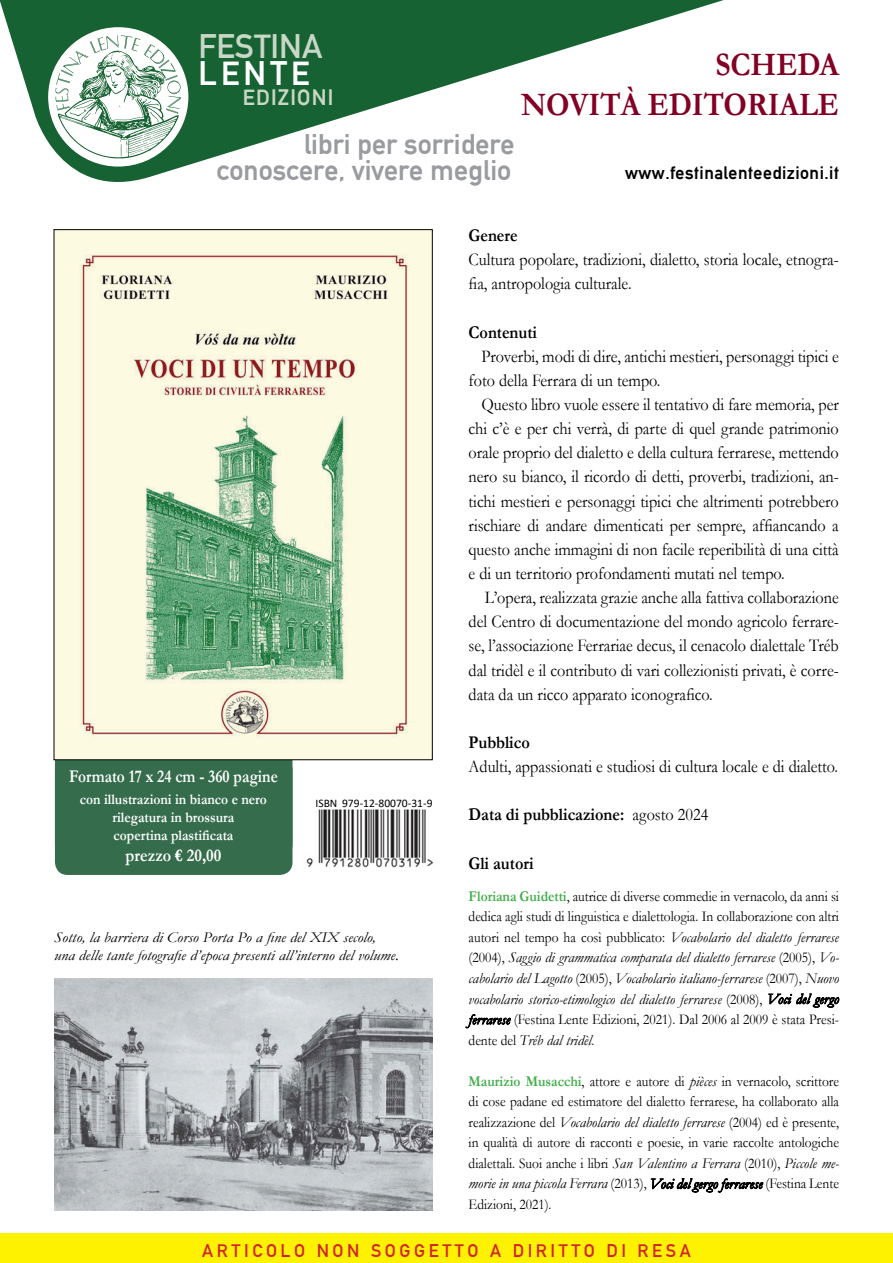
<style>
.page{position:relative;width:893px;height:1263px;background:#fff}
.page>*{position:absolute;margin:0;border:0;box-sizing:border-box;transform-origin:0 0}
.t1{font:33.3px "Alte DIN1451 Mittelschrift";color:#c8d7c7}
.t2{font:33.3px "Alte DIN1451 Mittelschriftgepraegt";letter-spacing:.12em;color:#fff}
.t3{font:700 33px "Garamond";color:#820024;scale:.9 1}
.t4{font:28.35px/26px "Alte DIN1451 Mittelschriftgepraegt";color:#999b9e;text-align:right}
.t5{font:21.9px "Alte DIN1451 Mittelschriftgepraegt";letter-spacing:.055em;color:#c7d7c5}
.t6{font:18px/24.2px "Garamond";color:#000;scale:.9 1}
.t7{font:700 18px "Garamond";color:#000;scale:.9 1}
.t8{font:18px "Alte DIN1451 Mittelschrift";letter-spacing:.2em;color:#d2232a}
.t9{font:18px "Alte DIN1451 Mittelschriftgepraegt";letter-spacing:.025em;color:#000}
.t10{font:700 18px "Garamond";color:#fff;scale:.85 1}
.t11{font:700 18px "Garamond";color:#fff;scale:.9 1}
.t12{font:15px/20.5px "Garamond";color:#000;text-align:justify;scale:.9 1}
.t13{font:italic 15px/18px "Garamond";color:#000;scale:1.1 1}
.t14{font:700 15px/18px "Garamond";color:#fff;text-align:center;scale:.9 1}
.t15{font:11.55px "Calibri";color:#000}
.s1{font-weight:400}
.s2{font-weight:700;color:#41ad49}
.s3{font-style:italic}
</style>
<div class="page">
<div style="left:55px;top:757px;width:237px;height:118px;background:#356c4c;border-radius:13px"></div>
<img style="left:56px;top:231px;width:375px;height:527px">
<img style="left:306px;top:809px;width:128px;height:59px">
<svg style="left:768px;top:993px;width:72px;height:15px"></svg>
<svg style="left:465px;top:1014px;width:46px;height:15px"></svg>
<svg style="left:650px;top:1178px;width:114px;height:15px"></svg>
<svg style="left:0;top:0;width:724px;height:182px"></svg>
<div style="left:48px;top:27px;width:140px;height:140px;background:#fff;border-radius:50%"></div>
<svg style="left:55px;top:35px;width:126px;height:124px"></svg>
<div style="left:0;top:1233px;width:893px;height:30px;background:#fff200"></div>
<img style="left:54px;top:978px;width:378px;height:233px">
<h1 class="t1" style="left:199px;top:27px;width:126px">FESTINA</h1>
<h1 class="t2" style="left:199px;top:53px;width:113px">LENTE</h1>
<p class="t5" style="left:243px;top:84px;width:92px">EDIZIONI</p>
<h3 class="t4" style="left:217px;top:130px;width:299px">libri per sorridere conoscere, vivere meglio</h3>
<h2 class="t3" style="left:715px;top:42px;width:139px">scheda</h2>
<h2 class="t3" style="left:521px;top:82px;width:180px">NOVITà edito</h2>
<h2 class="t3" style="left:747px;top:82px;width:104px">riale</h2>
<p class="t9" style="left:625px;top:162px;width:216px">www.festinalenteedizioni.it</p>
<p class="t10" style="left:69px;top:764px;width:247px">Formato 17 x 24 cm - 360 pagine</p>
<p class="t14" style="left:80px;top:790px;width:209px">con illustrazioni in bianco e nero rilegatura in brossura<br>copertina plastificata</p>
<p class="t11" style="left:125px;top:843px;width:108px">prezzo € 20,00</p>
<p class="t15" style="left:315px;top:795px;width:119px">ISBN 979-12-80070-31-9</p>
<p class="t13" style="left:54px;top:927px;width:315px">Sotto, la barriera di Corso Porta Po a fine del XIX secolo, una delle tante fotografie d’epoca presenti all’interno del volume.</p>
<p class="t7" style="left:469px;top:223px;width:56px">Genere</p>
<p class="t6" style="left:469px;top:247px;width:413px">Cultura popolare, tradizioni, dialetto, storia locale, etnogra&shy;fia, antropologia culturale.</p>
<p class="t7" style="left:469px;top:320px;width:77px">Contenuti</p>
<p class="t6" style="left:469px;top:344px;width:413px;text-indent:13px">Proverbi, modi di dire, antichi mestieri, personaggi tipici e foto della Ferrara di un tempo.</p>
<p class="t6" style="left:469px;top:392px;width:413px;text-align:justify;text-indent:13px">Questo libro vuole essere il tentativo di fare memoria, per chi c’è e per chi verrà, di parte di quel grande patrimonio orale proprio del dialetto e della cultura ferrarese, mettendo nero su bianco, il ricordo di detti, proverbi, tradizioni, an&shy;tichi mestieri e personaggi tipici che altrimenti potrebbero rischiare di andare dimenticati per sempre, affiancando a questo anche immagini di non facile reperibilità di una città e di un territorio profondamenti mutati nel tempo.</p>
<p class="t6" style="left:469px;top:585px;width:413px;text-align:justify;text-indent:16px">L’opera, realizzata grazie anche alla fattiva collaborazione del Centro di documentazione del mondo agricolo ferrare&shy;se, l’associazione Ferrariae decus, il cenacolo dialettale Tréb dal tridèl e il contributo di vari collezionisti privati, è corre&shy;data da un ricco apparato iconografico.</p>
<p class="t7" style="left:469px;top:730px;width:70px">Pubblico</p>
<p class="t6" style="left:469px;top:754px;width:412px">Adulti, appassionati e studiosi di cultura locale e di dialetto.</p>
<p class="t7" style="left:469px;top:802px;width:268px">Data di pubblicazione: <span class="s1">agosto 2024</span></p>
<p class="t7" style="left:469px;top:851px;width:74px">Gli autori</p>
<p class="t12" style="left:469px;top:885px;width:413px"><span class="s2">Floriana Guidetti</span>, autrice di diverse commedie in vernacolo, da anni si dedica agli studi di linguistica e dialettologia. In collaborazione con altri autori nel tempo ha così pubblicato: <span class="s3">Vocabolario del dialetto ferrarese </span>(2004), <span class="s3">Saggio di grammatica comparata del dialetto ferrarese</span> (2005), <span class="s3">Vo&shy;cabolario del Lagotto</span> (2005), <span class="s3">Vocabolario italiano-ferrarese</span> (2007), <span class="s3">Nuovo vocabolario storico-etimologico del dialetto ferrarese</span> (2008), <span class="s3">Voci del gergo ferrarese</span> (Festina Lente Edizioni, 2021). Dal 2006 al 2009 è stata Presi&shy;dente del <span class="s3">Tréb dal tridèl</span>.</p>
<p class="t12" style="left:469px;top:1070px;width:413px"><span class="s2">Maurizio Musacchi</span>, attore e autore di <span class="s3">pièces</span> in vernacolo, scrittore di cose padane ed estimatore del dialetto ferrarese, ha collaborato alla realizzazione del <span class="s3">Vocabolario del dialetto ferrarese</span> (2004) ed è presente, in qualità di autore di racconti e poesie, in varie raccolte antologiche dialettali. Suoi anche i libri <span class="s3">San Valentino a Ferrara</span> (2010), <span class="s3">Piccole me&shy;morie in una piccola Ferrara</span> (2013), <span class="s3">Voci del gergo ferrarese</span> (Festina Lente Edizioni, 2021).</p>
<p class="t8" style="left:202px;top:1239px;width:490px">ARTICOLO NON SOGGETTO A DIRITTO DI RESA</p>
</div>
